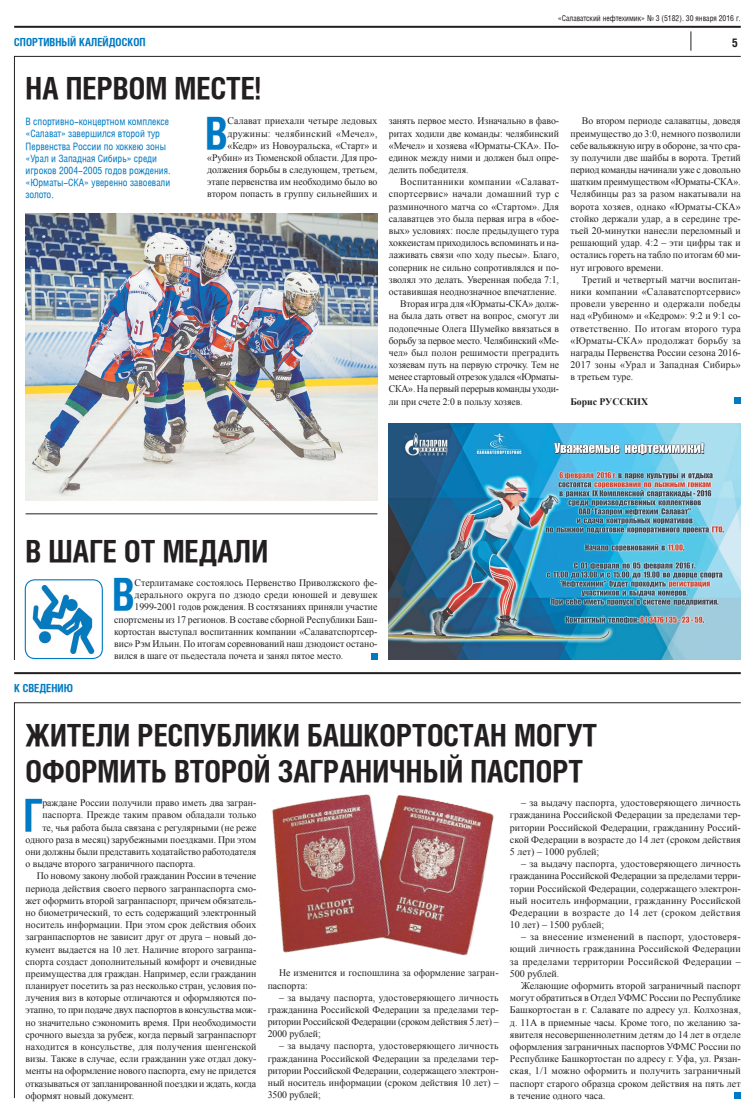
<style>
.page{position:relative;width:755px;height:1113px;background:#fff}
.page>*{position:absolute;margin:0;border:0;box-sizing:border-box;transform-origin:0 0}
.t1{font:700 43.7px "Helios Cond";color:#007ac2}
.t2{font:700 30px/36px "Helios Cond";color:#231f20}
.t3{font:700 12px "Helios Cond";color:#231f20}
.t4{font:700 11px "Helios Cond";color:#007ac2}
.t5{font:10px/12.2px "Times New Roman";letter-spacing:-.005em;color:#231f20;text-align:justify}
.t6{font:10px/12.2px "Helios Cond";color:#007ac2}
.t7{font:10px "Times New Roman";letter-spacing:.02em;color:#231f20}
.t8{font:10px "Times New Roman";letter-spacing:.015em;color:#231f20}
.t9{font:10px "Times New Roman";letter-spacing:.025em;color:#231f20}
.t10{font:10px "Times New Roman";letter-spacing:.03em;color:#231f20}
.t11{font:700 10px "Times New Roman";letter-spacing:-.005em;color:#231f20}
.t12{font:8px "Helios Cond";color:#231f20}
</style>
<div class="page">
<svg style="left:690px;top:31px;width:1px;height:20px"></svg>
<hr style="left:14px;top:26px;width:726px;height:2px;background:#231f20">
<hr style="left:14px;top:672px;width:726px;height:2px;background:#231f20">
<svg style="left:14px;top:702px;width:726px;height:396px"></svg>
<img style="left:14px;top:56px;width:726px;height:604px">
<div style="left:733px;top:397px;width:7px;height:7px;background:#007ac2"></div>
<div style="left:370px;top:653px;width:7px;height:6px;background:#007ac2"></div>
<div style="left:733px;top:1092px;width:7px;height:6px;background:#007ac2"></div>
<p class="t12" style="left:557px;top:13px;width:184px">«Салаватский нефтехимик» № 3 (5182). 30 января 2016 г.</p>
<p class="t4" style="left:14px;top:36px;width:133px">СПОРТИВНЫЙ КАЛЕЙДОСКОП</p>
<p class="t3" style="left:731px;top:36px;width:7px">5</p>
<h2 class="t2" style="left:26px;top:70px;width:236px">НА ПЕРВОМ МЕСТЕ!</h2>
<p class="t6" style="left:26px;top:116px;width:146px">В спортивно-концертном комплексе «Салават» завершился второй тур<br>Первенства России по хоккею зоны «Урал и Западная Сибирь» среди игроков 2004-2005 годов рождения. «Юрматы-СКА» уверенно завоевали золото.</p>
<h1 class="t1" style="left:205px;top:109px;width:24px">В</h1>
<p class="t5" style="left:207px;top:115px;width:172px;text-align:right">Салават приехали четыре ледовых дружины: челябинский «Мечел», «Кедр» из Новоуральска, «Старт» и «Рубин» из Тюменской области. Для про&shy;должения борьбы в следующем, третьем, этапе первенства им необходимо было во втором попасть в группу сильнейших и</p>
<p class="t5" style="left:388px;top:115px;width:172px">занять первое место. Изначально в фаво&shy;ритах ходили две команды: челябинский «Мечел» и хозяева «Юрматы-СКА». По&shy;единок между ними и должен был опре&shy;делить победителя.</p>
<p class="t10" style="left:400px;top:175px;width:160px">Воспитанники компании «Салават-</p>
<p class="t9" style="left:388px;top:187px;width:172px">спортсервис» начали домашний тур с</p>
<p class="t5" style="left:388px;top:200px;width:172px">разминочного матча со «Стартом». Для</p>
<p class="t5" style="left:388px;top:212px;width:172px">салаватцев это была первая игра в «бое-</p>
<p class="t5" style="left:388px;top:224px;width:172px">вых» условиях: после предыдущего тура</p>
<p class="t5" style="left:388px;top:236px;width:172px">хоккеистам приходилось вспоминать и на-</p>
<p class="t5" style="left:388px;top:249px;width:172px">лаживать связи «по ходу пьесы». Благо,</p>
<p class="t5" style="left:388px;top:261px;width:172px">соперник не сильно сопротивлялся и по-</p>
<p class="t5" style="left:388px;top:273px;width:172px">зволял это делать. Уверенная победа 7:1,</p>
<p class="t5" style="left:388px;top:285px;width:169px">оставившая неоднозначное впечатление.</p>
<p class="t5" style="left:400px;top:297px;width:160px">Вторая игра для «Юрматы-СКА» долж-</p>
<p class="t5" style="left:388px;top:310px;width:172px">на была дать ответ на вопрос, смогут ли</p>
<p class="t5" style="left:388px;top:322px;width:172px">подопечные Олега Шумейко ввязаться в</p>
<p class="t5" style="left:388px;top:334px;width:172px">борьбу за первое место. Челябинский «Ме-</p>
<p class="t8" style="left:388px;top:346px;width:172px">чел» был полон решимости преградить</p>
<p class="t5" style="left:388px;top:358px;width:172px">хозяевам путь на первую строчку. Тем не</p>
<p class="t5" style="left:388px;top:371px;width:172px">менее стартовый отрезок удался «Юрматы-</p>
<p class="t5" style="left:388px;top:383px;width:172px">СКА». На первый перерыв команды уходи-</p>
<p class="t5" style="left:388px;top:395px;width:135px">ли при счете 2:0 в пользу хозяев.</p>
<p class="t5" style="left:570px;top:115px;width:172px;text-indent:11px">Во втором периоде салаватцы, доведя преимущество до 3:0, немного позволили себе вальяжную игру в обороне, за что сра&shy;зу получили две шайбы в ворота. Третий период команды начинали уже с довольно шатким преимуществом «Юрматы-СКА».<br>Челябинцы раз за разом накатывали на ворота хозяев, однако «Юрматы-СКА» стойко держали удар, а в середине тре&shy;тьей 20-минутки нанесли переломный и решающий удар. 4:2 – эти цифры так и остались гореть на табло по итогам 60 ми&shy;нут игрового времени.</p>
<p class="t5" style="left:570px;top:273px;width:172px;text-indent:11px">Третий и четвертый матчи воспитан&shy;ники компании «Салаватспортсервис» провели уверенно и одержали победы над «Рубином» и «Кедром»: 9:2 и 9:1 со&shy;ответственно. По итогам второго тура «Юрматы-СКА» продолжат борьбу за награды Первенства России сезона 2016- 2017 зоны «Урал и Западная Сибирь» в третьем туре.</p>
<p class="t11" style="left:570px;top:394px;width:79px">Борис РУССКИХ</p>
<h2 class="t2" style="left:26px;top:533px;width:244px">В ШАГЕ ОТ МЕДАЛИ</h2>
<h1 class="t1" style="left:112px;top:570px;width:24px">В</h1>
<p class="t5" style="left:134px;top:576px;width:244px">Стерлитамаке состоялось Первенство Приволжского фе-</p>
<p class="t7" style="left:134px;top:588px;width:244px">дерального округа по дзюдо среди юношей и девушек</p>
<p class="t5" style="left:134px;top:601px;width:244px">1999-2001 годов рождения. В состязаниях приняли участие</p>
<p class="t5" style="left:114px;top:613px;width:264px">спортсмены из 17 регионов. В составе сборной Республики Баш-</p>
<p class="t5" style="left:114px;top:625px;width:264px">кортостан выступал воспитанник компании «Салаватспортсер-</p>
<p class="t5" style="left:114px;top:637px;width:264px">вис» Рэм Ильин. По итогам соревнований наш дзюдоист остано-</p>
<p class="t5" style="left:114px;top:649px;width:230px">вился в шаге от пьедестала почета и занял пятое место.</p>
<p class="t4" style="left:14px;top:682px;width:60px">К СВЕДЕНИЮ</p>
<h2 class="t2" style="left:26px;top:716px;width:573px">ЖИТЕЛИ РЕСПУБЛИКИ БАШКОРТОСТАН МОГУТ<br>ОФОРМИТЬ ВТОРОЙ ЗАГРАНИЧНЫЙ ПАСПОРТ</h2>
<h1 class="t1" style="left:23px;top:790px;width:21px">Г</h1>
<p class="t5" style="left:42px;top:796px;width:215px">раждане России получили право иметь два загран-</p>
<p class="t5" style="left:42px;top:809px;width:215px">паспорта. Прежде таким правом обладали только</p>
<p class="t5" style="left:42px;top:821px;width:215px">те, чья работа была связана с регулярными (не реже</p>
<p class="t5" style="left:26px;top:833px;width:232px">одного раза в месяц) зарубежными поездками. При этом</p>
<p class="t5" style="left:26px;top:845px;width:232px">они должны были представить ходатайство работодателя</p>
<p class="t5" style="left:26px;top:857px;width:171px">о выдаче второго заграничного паспорта.</p>
<p class="t5" style="left:37px;top:869px;width:221px">По новому закону любой гражданин России в течение</p>
<p class="t5" style="left:26px;top:882px;width:232px">периода действия своего первого загранпаспорта смо-</p>
<p class="t5" style="left:26px;top:894px;width:232px">жет оформить второй загранпаспорт, причем обязатель-</p>
<p class="t5" style="left:26px;top:906px;width:232px">но биометрический, то есть содержащий электронный</p>
<p class="t5" style="left:26px;top:918px;width:232px">носитель информации. При этом срок действия обоих</p>
<p class="t5" style="left:26px;top:930px;width:232px">загранпаспортов не зависит друг от друга – новый до-</p>
<p class="t5" style="left:26px;top:943px;width:232px">кумент выдается на 10 лет. Наличие второго загранпа-</p>
<p class="t5" style="left:26px;top:955px;width:232px">спорта создаст дополнительный комфорт и очевидные</p>
<p class="t5" style="left:26px;top:967px;width:232px">преимущества для граждан. Например, если гражданин</p>
<p class="t5" style="left:26px;top:979px;width:232px">планирует посетить за раз несколько стран, условия по-</p>
<p class="t5" style="left:26px;top:991px;width:232px">лучения виз в которые отличаются и оформляются по-</p>
<p class="t5" style="left:26px;top:1003px;width:232px">этапно, то при подаче двух паспортов в консульства мож-</p>
<p class="t5" style="left:26px;top:1016px;width:232px">но значительно сэкономить время. При необходимости</p>
<p class="t5" style="left:26px;top:1028px;width:232px">срочного выезда за рубеж, когда первый загранпаспорт</p>
<p class="t5" style="left:26px;top:1040px;width:232px">находится в консульстве, для получения шенгенской</p>
<p class="t5" style="left:26px;top:1052px;width:232px">визы. Также в случае, если гражданин уже отдал доку-</p>
<p class="t5" style="left:26px;top:1064px;width:232px">менты на оформление нового паспорта, ему не придется</p>
<p class="t5" style="left:26px;top:1077px;width:232px">отказываться от запланированной поездки и ждать, когда</p>
<p class="t5" style="left:26px;top:1089px;width:110px">оформят новый документ.</p>
<p class="t5" style="left:267px;top:966px;width:232px;text-indent:11px">Не изменится и госпошлина за оформление загран&shy;паспорта:</p>
<p class="t5" style="left:267px;top:991px;width:232px;text-indent:11px">– за выдачу паспорта, удостоверяющего личность гражданина Российской Федерации за пределами тер&shy;ритории Российской Федерации (сроком действия 5 лет) – 2000 рублей;</p>
<p class="t5" style="left:267px;top:1039px;width:232px;text-indent:11px">– за выдачу паспорта, удостоверяющего личность гражданина Российской Федерации за пределами тер&shy;ритории Российской Федерации, содержащего электрон&shy;ный носитель информации (сроком действия 10 лет) – 3500 рублей;</p>
<p class="t5" style="left:509px;top:796px;width:232px;text-indent:11px">– за выдачу паспорта, удостоверяющего личность гражданина Российской Федерации за пределами тер&shy;ритории Российской Федерации, гражданину Россий&shy;ской Федерации в возрасте до 14 лет (сроком действия 5 лет) – 1000 рублей;</p>
<p class="t5" style="left:509px;top:857px;width:232px;text-indent:11px">– за выдачу паспорта, удостоверяющего личность гражданина Российской Федерации за пределами терри&shy;тории Российской Федерации, содержащего электрон&shy;ный носитель информации, гражданину Российской Федерации в возрасте до 14 лет (сроком действия 10 лет) – 1500 рублей;</p>
<p class="t5" style="left:509px;top:930px;width:232px;text-indent:11px">– за внесение изменений в паспорт, удостоверя&shy;ющий личность гражданина Российской Федерации за пределами территории Российской Федерации – 500 рублей.</p>
<p class="t5" style="left:509px;top:979px;width:232px;text-indent:11px">Желающие оформить второй заграничный паспорт могут обратиться в Отдел УФМС России по Республике Башкортостан в г. Салавате по адресу ул. Колхозная, д. 11А в приемные часы. Кроме того, по желанию за&shy;явителя несовершеннолетним детям до 14 лет в отделе оформления заграничных паспортов УФМС России по Республике Башкортостан по адресу г. Уфа, ул. Рязан&shy;ская, 1/1 можно оформить и получить заграничный паспорт старого образца сроком действия на пять лет в течение одного часа.</p>
</div>
